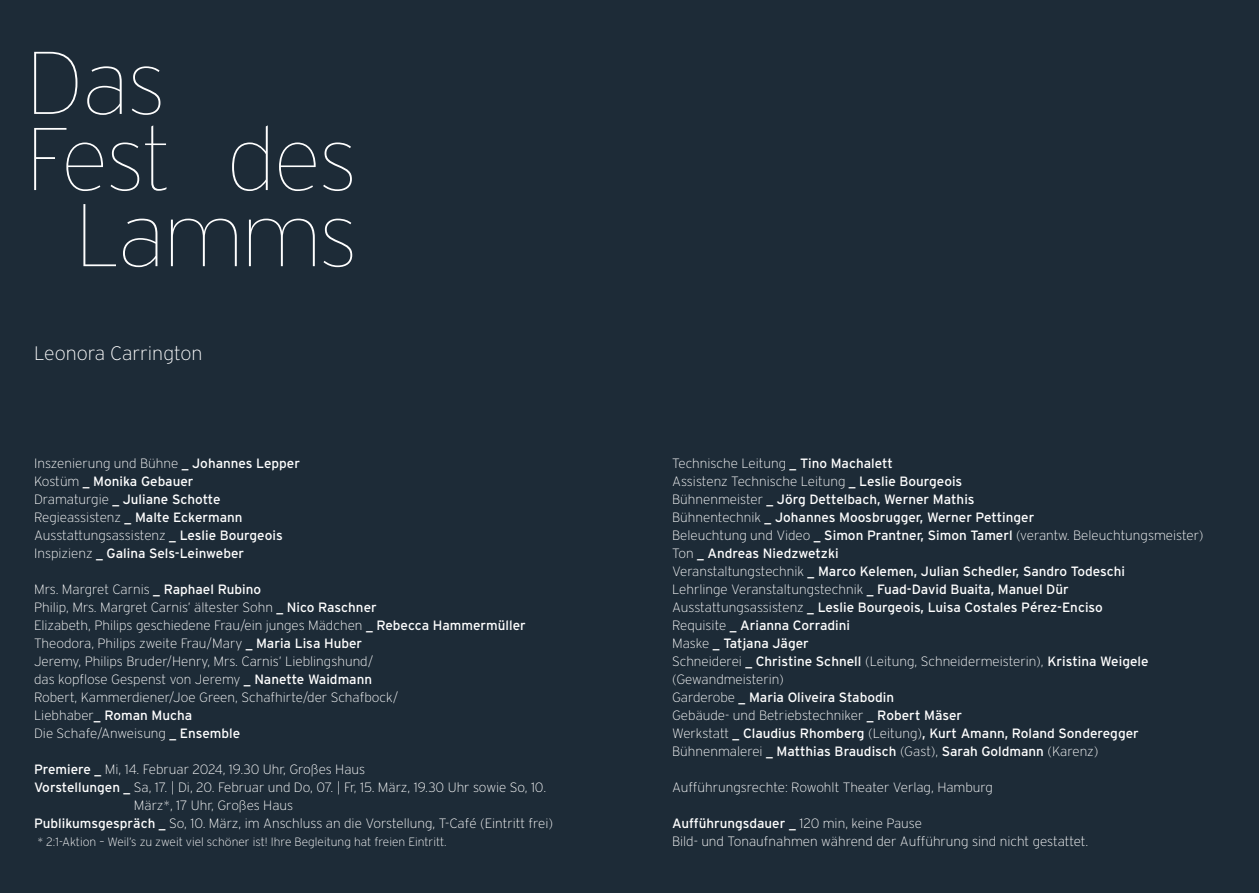
<style>
.page{position:relative;width:1259px;height:893px;background:#1d2b37}
.page>*{position:absolute;margin:0;border:0;box-sizing:border-box;transform-origin:0 0}
.t1{font:100 88.65px "Interstate";letter-spacing:-.02em;color:#fff}
.t2{font:200 19.5px "Interstate";color:#fff}
.t3{font:13.5px/18px "Interstate";color:#fff}
.t4{font:200 13.5px/18px "Interstate";color:#fff}
.t5{font:200 12px "Interstate";color:#fff}
.s1{font-weight:200}
.s2{font-weight:400}
</style>
<div class="page">
<h1 class="t1" style="left:25px;top:36px;width:142px">Das</h1>
<h1 class="t1" style="left:25px;top:112px;width:333px">Fest des</h1>
<h1 class="t1" style="left:75px;top:188px;width:285px">Lamms</h1>
<h2 class="t2" style="left:34px;top:343px;width:170px">Leonora Carrington</h2>
<p class="t3" style="left:34px;top:454px;width:267px"><span class="s1">Inszenierung und Bühne</span> _ Johannes Lepper <span class="s1">Kostüm</span> _ Monika Gebauer<br><span class="s1">Dramaturgie</span> _ Juliane Schotte <span class="s1">Regieassistenz</span> _ Malte Eckermann <span class="s1">Ausstattungsassistenz</span> _ Leslie Bourgeois <span class="s1">Inspizienz</span> _ Galina Sels-Leinweber</p>
<p class="t4" style="left:34px;top:580px;width:493px">Mrs. Margret Carnis <span class="s2">_ Raphael Rubino<br></span>Philip, Mrs. Margret Carnis’ ältester Sohn <span class="s2">_ Nico Raschner<br></span>Elizabeth, Philips geschiedene Frau/ein junges Mädchen <span class="s2">_ Rebecca Hammermüller </span>Theodora, Philips zweite Frau/Mary <span class="s2">_ Maria Lisa Huber<br></span>Jeremy, Philips Bruder/Henry, Mrs. Carnis’ Lieblingshund/<br>das kopflose Gespenst von Jeremy <span class="s2">_ Nanette Waidmann<br></span>Robert, Kammerdiener/Joe Green, Schafhirte/der Schafbock/<br>Liebhaber<span class="s2">_ Roman Mucha<br></span>Die Schafe/Anweisung <span class="s2">_ Ensemble</span></p>
<p class="t4" style="left:34px;top:760px;width:333px"><span class="s2">Premiere _</span> Mi, 14. Februar 2024, 19.30 Uhr, Großes Haus</p>
<p class="t4" style="left:34px;top:778px;width:514px"><span class="s2">Vorstellungen _</span> Sa, 17. | Di, 20. Februar und Do, 07. | Fr, 15. März, 19.30 Uhr sowie So, 10.</p>
<p class="t4" style="left:134px;top:796px;width:161px">März*, 17 Uhr, Großes Haus</p>
<p class="t4" style="left:34px;top:814px;width:520px"><span class="s2">Publikumsgespräch _</span> So, 10. März, im Anschluss an die Vorstellung, T-Café (Eintritt frei)</p>
<p class="t5" style="left:37px;top:835px;width:411px">* 2:1-Aktion – Weil’s zu zweit viel schöner ist! Ihre Begleitung hat freien Eintritt.</p>
<p class="t3" style="left:672px;top:454px;width:533px"><span class="s1">Technische Leitung</span> _ Tino Machalett<br><span class="s1">Assistenz Technische Leitung</span> _ Leslie Bourgeois<br><span class="s1">Bühnenmeister</span> _ Jörg Dettelbach, Werner Mathis<br><span class="s1">Bühnentechnik</span> _ Johannes Moosbrugger, Werner Pettinger<br><span class="s1">Beleuchtung und Video</span> _ Simon Prantner, Simon Tamerl <span class="s1">(verantw. Beleuchtungsmeister)<br>Ton</span> _ Andreas Niedzwetzki<br><span class="s1">Veranstaltungstechnik</span> _ Marco Kelemen, Julian Schedler, Sandro Todeschi<br><span class="s1">Lehrlinge Veranstaltungstechnik</span> _ Fuad-David Buaita, Manuel Dür <span class="s1">Ausstattungsassistenz</span> _ Leslie Bourgeois, Luisa Costales Pérez-Enciso<br><span class="s1">Requisite</span> _ Arianna Corradini<br><span class="s1">Maske</span> _ Tatjana Jäger<br><span class="s1">Schneiderei</span> _ Christine Schnell <span class="s1">(Leitung, Schneidermeisterin),</span> Kristina Weigele <span class="s1">(Gewandmeisterin)<br>Garderobe</span> _ Maria Oliveira Stabodin<br><span class="s1">Gebäude- und Betriebstechniker</span> _ Robert Mäser<br><span class="s1">Werkstatt</span> _ Claudius Rhomberg <span class="s1">(Leitung)</span>, Kurt Amann, Roland Sonderegger <span class="s1">Bühnenmalerei</span> _ Matthias Braudisch <span class="s1">(Gast),</span> Sarah Goldmann <span class="s1">(Karenz)</span></p>
<p class="t4" style="left:672px;top:778px;width:322px">Aufführungsrechte: Rowohlt Theater Verlag, Hamburg</p>
<p class="t4" style="left:672px;top:814px;width:418px"><span class="s2">Aufführungsdauer _</span> 120 min, keine Pause<br>Bild- und Tonaufnahmen während der Aufführung sind nicht gestattet.</p>
</div>
